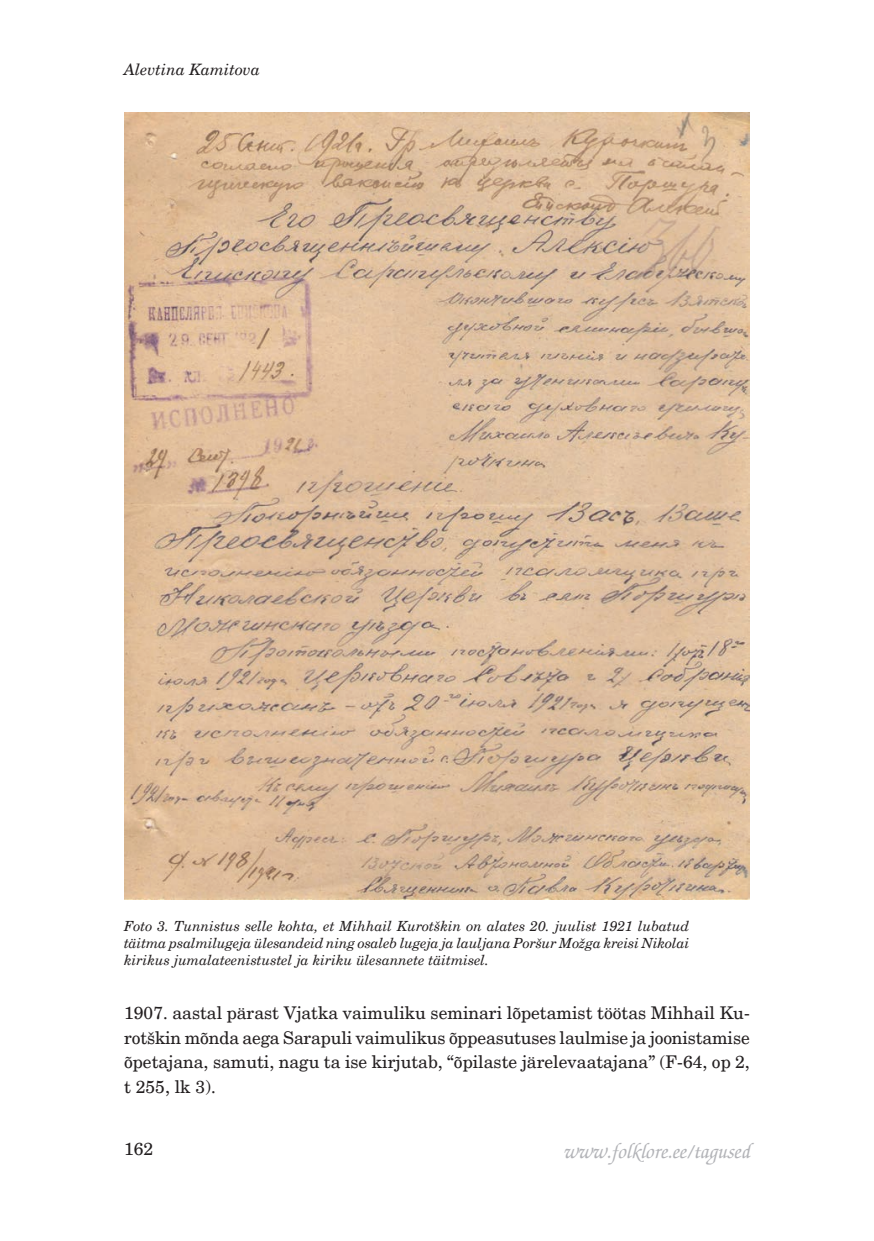
<style>
.page{position:relative;width:874px;height:1241px;background:#fff}
.page>*{position:absolute;margin:0;border:0;box-sizing:border-box;transform-origin:0 0}
.t1{font:italic 500 21px "Zapf Chancery";color:#b2b3b7}
.t2{font:17.5px/24.5px "New Century Schlbk";color:#231f20;text-align:justify}
.t3{font:italic 15.75px "New Century Schlbk";color:#231f20}
.t4{font:italic 14px/16.8px "New Century Schlbk";color:#231f20;text-align:justify}
</style>
<div class="page">
<img style="left:124px;top:112px;width:625px;height:787px">
<p class="t3" style="left:124px;top:59px;width:137px">Alevtina Kamitova</p>
<p class="t4" style="left:124px;top:917px;width:566px">Foto 3. Tunnistus selle kohta, et Mihhail Kurotškin on alates 20. juulist 1921 lubatud täitma psalmilugeja ülesandeid ning osaleb lugeja ja lauljana Poršur Možga kreisi Nikolai kirikus jumalateenistustel ja kiriku ülesannete täitmisel.</p>
<p class="t2" style="left:124px;top:1000px;width:627px">1907. aastal pärast Vjatka vaimuliku seminari lõpetamist töötas Mihhail Ku&shy;rotškin mõnda aega Sarapuli vaimulikus õppeasutuses laulmise ja joonistamise õpetajana, samuti, nagu ta ise kirjutab, “õpilaste järelevaatajana” (F-64, op 2, t 255, lk 3).</p>
<p class="t2" style="left:124px;top:1136px;width:31px">162</p>
<p class="t1" style="left:562px;top:1137px;width:188px">www.folklore.ee/tagused</p>
</div>
